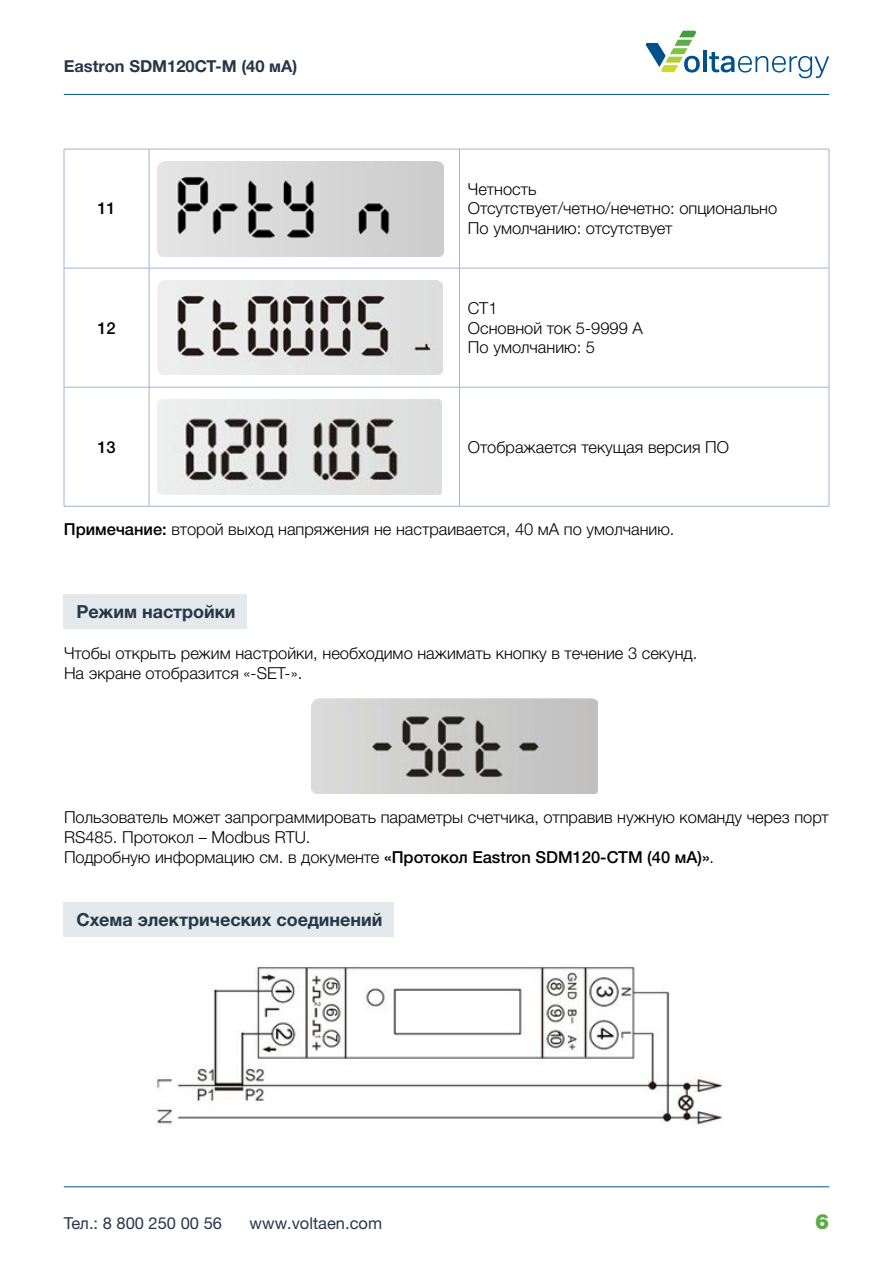
<style>
.page{position:relative;width:893px;height:1263px;background:#fff}
.page>*{position:absolute;margin:0;border:0;box-sizing:border-box;transform-origin:0 0}
.t1{font:900 21px "Helvetica Neue LTW1 G";color:#5aae41}
.t2{font:700 18px "Helvetica Neue LTW1 G";color:#273748}
.t3{font:300 16.5px/19.8px "Helvetica Neue LTW1 G";color:#000}
.t4{font:16.5px "Helvetica Neue LTW1 G";color:#273748}
.t5{font:700 16.5px "Helvetica Neue LTW1 G";color:#273748}
.t6{font:500 16.5px "Helvetica Neue LTW1 G";color:#000}
.s1{font-weight:500}
</style>
<div class="page">
<hr style="left:64px;top:94px;width:765px;height:1px;background:#00508c">
<hr style="left:64px;top:1186px;width:765px;height:1px;background:#00508c">
<svg style="left:646px;top:31px;width:54px;height:42px"></svg>
<hr style="left:703px;top:50px;width:4px;height:22px;background:#00508c">
<svg style="left:709px;top:52px;width:120px;height:26px"></svg>
<hr style="left:64px;top:149px;width:85px;height:1px;background:#a0b3d3">
<hr style="left:64px;top:149px;width:1px;height:119px;background:#a0b3d3">
<hr style="left:149px;top:149px;width:310px;height:1px;background:#a0b3d3">
<hr style="left:149px;top:149px;width:1px;height:119px;background:#a0b3d3">
<hr style="left:459px;top:149px;width:370px;height:1px;background:#a0b3d3">
<hr style="left:459px;top:149px;width:1px;height:119px;background:#a0b3d3">
<hr style="left:829px;top:149px;width:1px;height:119px;background:#a0b3d3">
<hr style="left:64px;top:268px;width:85px;height:1px;background:#a0b3d3">
<hr style="left:64px;top:268px;width:1px;height:119px;background:#a0b3d3">
<hr style="left:149px;top:268px;width:310px;height:1px;background:#a0b3d3">
<hr style="left:149px;top:268px;width:1px;height:119px;background:#a0b3d3">
<hr style="left:459px;top:268px;width:370px;height:1px;background:#a0b3d3">
<hr style="left:459px;top:268px;width:1px;height:119px;background:#a0b3d3">
<hr style="left:829px;top:268px;width:1px;height:119px;background:#a0b3d3">
<hr style="left:64px;top:387px;width:85px;height:1px;background:#a0b3d3">
<hr style="left:64px;top:387px;width:1px;height:119px;background:#a0b3d3">
<hr style="left:149px;top:387px;width:310px;height:1px;background:#a0b3d3">
<hr style="left:149px;top:387px;width:1px;height:119px;background:#a0b3d3">
<hr style="left:459px;top:387px;width:370px;height:1px;background:#a0b3d3">
<hr style="left:459px;top:387px;width:1px;height:119px;background:#a0b3d3">
<hr style="left:829px;top:387px;width:1px;height:119px;background:#a0b3d3">
<hr style="left:64px;top:506px;width:85px;height:1px;background:#a0b3d3">
<hr style="left:149px;top:506px;width:310px;height:1px;background:#a0b3d3">
<hr style="left:459px;top:506px;width:370px;height:1px;background:#a0b3d3">
<img style="left:158px;top:161px;width:285px;height:95px">
<img style="left:158px;top:281px;width:284px;height:94px">
<img style="left:158px;top:399px;width:283px;height:95px">
<div style="left:64px;top:594px;width:183px;height:34px;background:#e3e9ec"></div>
<div style="left:64px;top:903px;width:330px;height:34px;background:#e3e9ec"></div>
<img style="left:312px;top:698px;width:286px;height:95px">
<img style="left:155px;top:966px;width:566px;height:159px">
<p class="t5" style="left:64px;top:56px;width:235px">Eastron SDM120CT-M (40 мА)</p>
<p class="t6" style="left:97px;top:199px;width:20px">11</p>
<p class="t6" style="left:97px;top:318px;width:20px">12</p>
<p class="t3" style="left:468px;top:179px;width:311px">Четность<br>Отсутствует/четно/нечетно: опционально<br>По умолчанию: отсутствует</p>
<p class="t3" style="left:468px;top:298px;width:176px">CT1<br>Основной ток 5-9999 А<br>По умолчанию: 5</p>
<p class="t6" style="left:97px;top:437px;width:20px">13</p>
<p class="t3" style="left:468px;top:437px;width:263px">Отображается текущая версия ПО</p>
<p class="t3" style="left:64px;top:519px;width:612px"><span class="s1">Примечание:</span> второй выход напряжения не настраивается, 40 мА по умолчанию.</p>
<p class="t2" style="left:77px;top:600px;width:161px">Режим настройки</p>
<p class="t3" style="left:64px;top:643px;width:635px">Чтобы открыть режим настройки, необходимо нажимать кнопку в течение 3 секунд.<br>На экране отобразится «-SET-».</p>
<p class="t3" style="left:64px;top:807px;width:766px">Пользователь может запрограммировать параметры счетчика, отправив нужную команду через порт<br>RS485. Протокол – Modbus RTU.<br>Подробную информацию см. в документе <span class="s1">«Протокол Eastron SDM120-CTM (40 мА)»</span>.</p>
<p class="t2" style="left:77px;top:909px;width:308px">Схема электрических соединений</p>
<p class="t4" style="left:64px;top:1213px;width:160px">Тел.: 8 800 250 00 56</p>
<p class="t4" style="left:250px;top:1213px;width:134px">www.voltaen.com</p>
<p class="t1" style="left:815px;top:1209px;width:16px">6</p>
</div>
